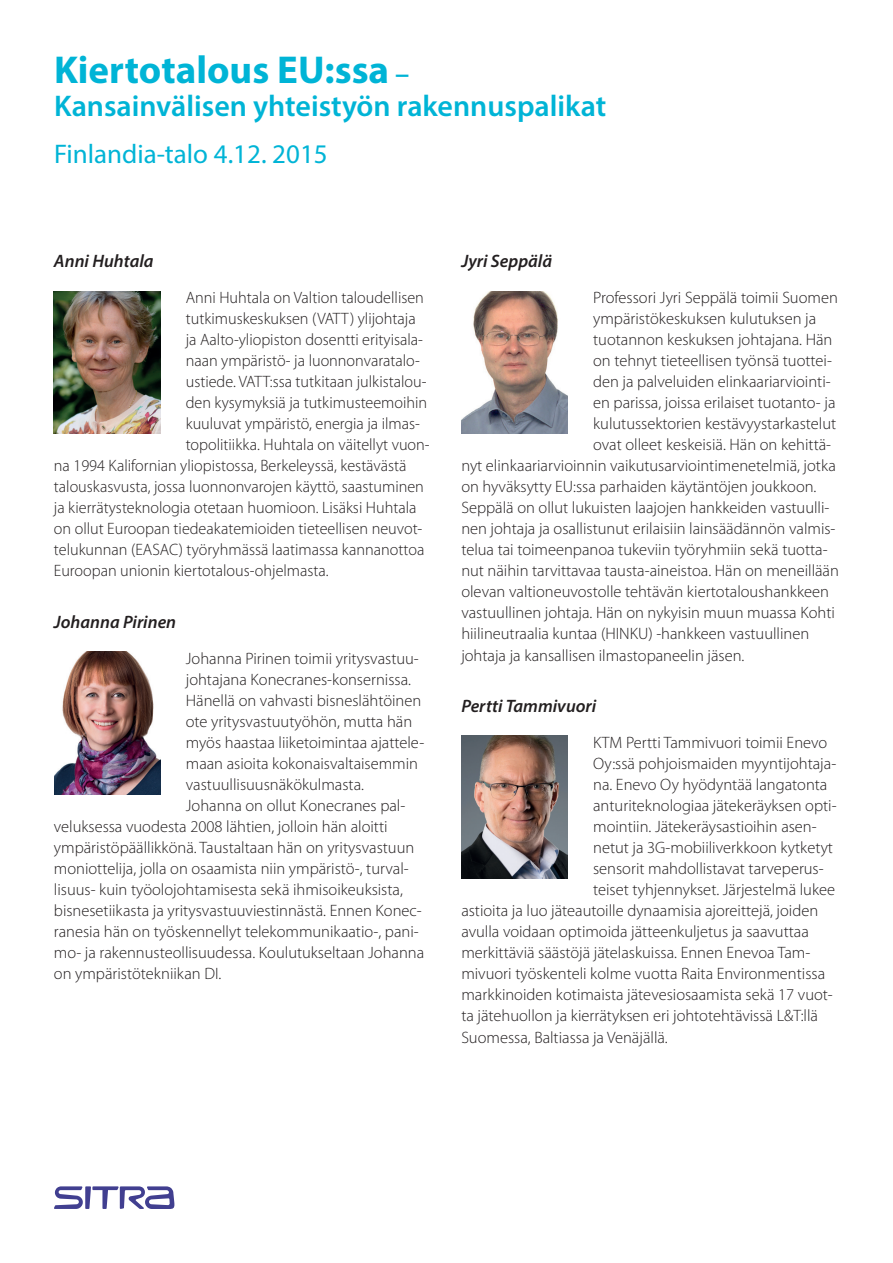
<style>
.page{position:relative;width:893px;height:1263px;background:#fff}
.page>*{position:absolute;margin:0;border:0;box-sizing:border-box;transform-origin:0 0}
.t1{font:700 39px "Myriad Pro";color:#00b4d6}
.t2{font:600 30px "Myriad Pro";color:#00b4d6}
.t3{font:27px "Myriad Pro";color:#00b4d6}
.t4{font:italic 600 18px "Myriad Pro";color:#231f20}
.t5{font:300 16.5px "Myriad Pro";color:#231f20}
.s1{font-weight:600;font-size:28.5px}
</style>
<div class="page">
<svg style="left:54px;top:1186px;width:120px;height:23px"></svg>
<img style="left:54px;top:291px;width:106px;height:143px">
<img style="left:54px;top:652px;width:106px;height:142px">
<img style="left:461px;top:291px;width:107px;height:143px">
<img style="left:461px;top:736px;width:107px;height:142px">
<h1 class="t1" style="left:54px;top:45px;width:357px">Kiertotalous EU:ssa <span class="s1">–</span></h1>
<h2 class="t2" style="left:54px;top:87px;width:554px">Kansainvälisen yhteistyön rakennuspalikat</h2>
<h3 class="t3" style="left:54px;top:137px;width:275px">Finlandia-talo 4.12. 2015</h3>
<p class="t4" style="left:54px;top:250px;width:101px">Anni Huhtala</p>
<p class="t5" style="left:186px;top:288px;width:240px">Anni Huhtala on Valtion taloudellisen</p>
<p class="t5" style="left:186px;top:309px;width:231px">tutkimuskeskuksen (VATT) ylijohtaja</p>
<p class="t5" style="left:186px;top:330px;width:239px">ja Aalto-yliopiston dosentti erityisala-</p>
<p class="t5" style="left:186px;top:351px;width:236px">naan ympäristö- ja luonnonvaratalo-</p>
<p class="t5" style="left:186px;top:372px;width:242px">ustiede. VATT:ssa tutkitaan julkistalou-</p>
<p class="t5" style="left:186px;top:393px;width:243px">den kysymyksiä ja tutkimusteemoihin</p>
<p class="t5" style="left:186px;top:414px;width:236px">kuuluvat ympäristö, energia ja ilmas-</p>
<p class="t5" style="left:186px;top:435px;width:245px">topolitiikka. Huhtala on väitellyt vuon-</p>
<p class="t5" style="left:54px;top:456px;width:354px">na 1994 Kalifornian yliopistossa, Berkeleyssä, kestävästä</p>
<p class="t5" style="left:54px;top:477px;width:371px">talouskasvusta, jossa luonnonvarojen käyttö, saastuminen</p>
<p class="t5" style="left:54px;top:498px;width:364px">ja kierrätysteknologia otetaan huomioon. Lisäksi Huhtala</p>
<p class="t5" style="left:54px;top:519px;width:370px">on ollut Euroopan tiedeakatemioiden tieteellisen neuvot-</p>
<p class="t5" style="left:54px;top:540px;width:372px">telukunnan (EASAC) työryhmässä laatimassa kannanottoa</p>
<p class="t5" style="left:54px;top:561px;width:276px">Euroopan unionin kiertotalous-ohjelmasta.</p>
<p class="t4" style="left:54px;top:610px;width:124px">Johanna Pirinen</p>
<p class="t5" style="left:186px;top:649px;width:235px">Johanna Pirinen toimii yritysvastuu-</p>
<p class="t5" style="left:186px;top:670px;width:227px">johtajana Konecranes-konsernissa.</p>
<p class="t5" style="left:186px;top:691px;width:237px">Hänellä on vahvasti bisneslähtöinen</p>
<p class="t5" style="left:186px;top:712px;width:228px">ote yritysvastuutyöhön, mutta hän</p>
<p class="t5" style="left:186px;top:733px;width:240px">myös haastaa liiketoimintaa ajattele-</p>
<p class="t5" style="left:186px;top:754px;width:234px">maan asioita kokonaisvaltaisemmin</p>
<p class="t5" style="left:186px;top:775px;width:180px">vastuullisuusnäkökulmasta.</p>
<p class="t5" style="left:186px;top:796px;width:221px">Johanna on ollut Konecranes pal-</p>
<p class="t5" style="left:54px;top:817px;width:335px">veluksessa vuodesta 2008 lähtien, jolloin hän aloitti</p>
<p class="t5" style="left:54px;top:838px;width:362px">ympäristöpäällikkönä. Taustaltaan hän on yritysvastuun</p>
<p class="t5" style="left:54px;top:859px;width:356px">moniottelija, jolla on osaamista niin ympäristö-, turval-</p>
<p class="t5" style="left:54px;top:880px;width:350px">lisuus- kuin työolojohtamisesta sekä ihmisoikeuksista,</p>
<p class="t5" style="left:54px;top:901px;width:369px">bisnesetiikasta ja yritysvastuuviestinnästä. Ennen Konec-</p>
<p class="t5" style="left:54px;top:922px;width:366px">ranesia hän on työskennellyt telekommunikaatio-, pani-</p>
<p class="t5" style="left:54px;top:943px;width:372px">mo- ja rakennusteollisuudessa. Koulutukseltaan Johanna</p>
<p class="t5" style="left:54px;top:964px;width:169px">on ympäristötekniikan DI.</p>
<p class="t4" style="left:461px;top:250px;width:92px">Jyri Seppälä</p>
<p class="t5" style="left:593px;top:288px;width:246px">Professori Jyri Seppälä toimii Suomen</p>
<p class="t5" style="left:593px;top:309px;width:225px">ympäristökeskuksen kulutuksen ja</p>
<p class="t5" style="left:593px;top:330px;width:241px">tuotannon keskuksen johtajana. Hän</p>
<p class="t5" style="left:593px;top:351px;width:240px">on tehnyt tieteellisen työnsä tuottei-</p>
<p class="t5" style="left:593px;top:372px;width:239px">den ja palveluiden elinkaariarviointi-</p>
<p class="t5" style="left:593px;top:393px;width:244px">en parissa, joissa erilaiset tuotanto- ja</p>
<p class="t5" style="left:593px;top:414px;width:245px">kulutussektorien kestävyystarkastelut</p>
<p class="t5" style="left:593px;top:435px;width:239px">ovat olleet keskeisiä. Hän on kehittä-</p>
<p class="t5" style="left:461px;top:456px;width:376px">nyt elinkaariarvioinnin vaikutusarviointimenetelmiä, jotka</p>
<p class="t5" style="left:461px;top:477px;width:357px">on hyväksytty EU:ssa parhaiden käytäntöjen joukkoon.</p>
<p class="t5" style="left:461px;top:498px;width:370px">Seppälä on ollut lukuisten laajojen hankkeiden vastuulli-</p>
<p class="t5" style="left:461px;top:519px;width:376px">nen johtaja ja osallistunut erilaisiin lainsäädännön valmis-</p>
<p class="t5" style="left:461px;top:540px;width:368px">telua tai toimeenpanoa tukeviin työryhmiin sekä tuotta-</p>
<p class="t5" style="left:461px;top:561px;width:379px">nut näihin tarvittavaa tausta-aineistoa. Hän on meneillään</p>
<p class="t5" style="left:461px;top:582px;width:369px">olevan valtioneuvostolle tehtävän kiertotaloushankkeen</p>
<p class="t5" style="left:461px;top:603px;width:375px">vastuullinen johtaja. Hän on nykyisin muun muassa Kohti</p>
<p class="t5" style="left:461px;top:624px;width:349px">hiilineutraalia kuntaa (HINKU) -hankkeen vastuullinen</p>
<p class="t5" style="left:461px;top:645px;width:285px">johtaja ja kansallisen ilmastopaneelin jäsen.</p>
<p class="t4" style="left:461px;top:694px;width:136px">Pertti Tammivuori</p>
<p class="t5" style="left:593px;top:733px;width:236px">KTM Pertti Tammivuori toimii Enevo</p>
<p class="t5" style="left:593px;top:754px;width:245px">Oy:ssä pohjoismaiden myyntijohtaja-</p>
<p class="t5" style="left:593px;top:775px;width:236px">na. Enevo Oy hyödyntää langatonta</p>
<p class="t5" style="left:593px;top:796px;width:245px">anturiteknologiaa jätekeräyksen opti-</p>
<p class="t5" style="left:593px;top:817px;width:225px">mointiin. Jätekeräysastioihin asen-</p>
<p class="t5" style="left:593px;top:838px;width:241px">netut ja 3G-mobiiliverkkoon kytketyt</p>
<p class="t5" style="left:593px;top:859px;width:232px">sensorit mahdollistavat tarveperus-</p>
<p class="t5" style="left:593px;top:880px;width:244px">teiset tyhjennykset. Järjestelmä lukee</p>
<p class="t5" style="left:461px;top:901px;width:358px">astioita ja luo jäteautoille dynaamisia ajoreittejä, joiden</p>
<p class="t5" style="left:461px;top:922px;width:349px">avulla voidaan optimoida jätteenkuljetus ja saavuttaa</p>
<p class="t5" style="left:461px;top:943px;width:350px">merkittäviä säästöjä jätelaskuissa. Ennen Enevoa Tam-</p>
<p class="t5" style="left:461px;top:964px;width:365px">mivuori työskenteli kolme vuotta Raita Environmentissa</p>
<p class="t5" style="left:461px;top:985px;width:373px">markkinoiden kotimaista jätevesiosaamista sekä 17 vuot-</p>
<p class="t5" style="left:461px;top:1006px;width:358px">ta jätehuollon ja kierrätyksen eri johtotehtävissä L&amp;T:llä</p>
<p class="t5" style="left:461px;top:1027px;width:208px">Suomessa, Baltiassa ja Venäjällä.</p>
</div>
